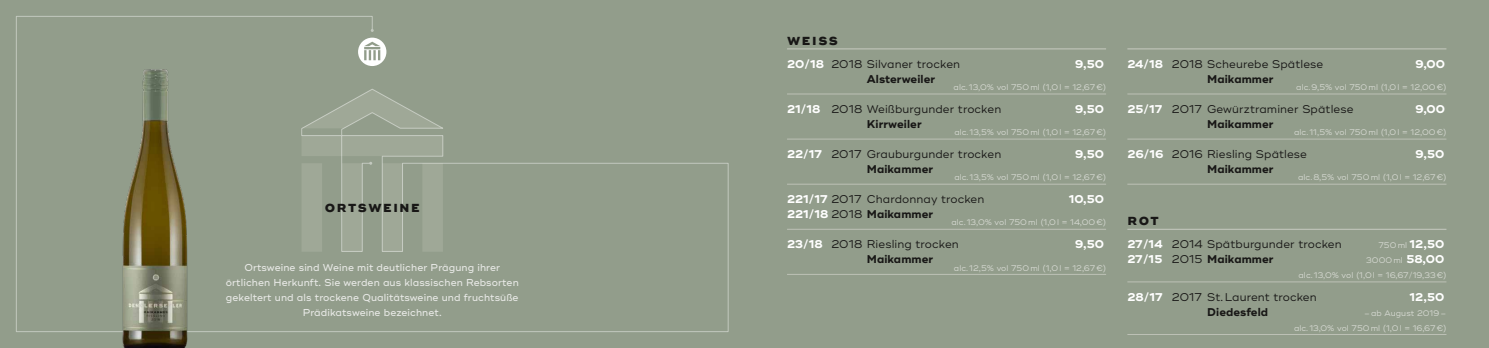
<style>
.page{position:relative;width:1489px;height:348px;background:#fff}
.page>*{position:absolute;margin:0;border:0;box-sizing:border-box;transform-origin:0 0}
._00_sorte{font:700 16.62px "Ridley Grotesk";letter-spacing:.1em;color:#181716}
._00_überschrift{font:700 16.62px "Ridley Grotesk";letter-spacing:.095em;color:#181716}
._00_grundschrift{font:11.25px "Ridley Grotesk";letter-spacing:.01em;color:#181716}
._00_grundschrift-2{font:700 11.25px "Ridley Grotesk";letter-spacing:.01em;color:#181716}
._00_grundschrift-3{font:700 11.25px "Ridley Grotesk";letter-spacing:.01em;color:#fff}
._00_grundschrift__au{font:11.25px "Ridley Grotesk";letter-spacing:.01em;color:#181716}
._00_grundschrift__au-2{font:700 11.25px "Ridley Grotesk";letter-spacing:.01em;color:#181716}
.t1{font:500 10px/15px "Ridley Grotesk";letter-spacing:.01em;color:#e8e9e6;text-align:center}
._00_grundschrift-4{font:8.12px/15px "Ridley Grotesk";letter-spacing:.01em;color:#d7dad3;text-align:right}
._00_grundschrift__au-3{font:8.12px/15px "Ridley Grotesk";letter-spacing:.01em;color:#d7dad3;text-align:right}
.s1{font-weight:700;color:#fff}
.s2{color:#fff}
.s3{font-weight:400}
.s4{font-weight:700;font-size:11.25px;color:#fff}
</style>
<div class="page">
<div style="left:0;top:0;width:1488px;height:347px;background:#929d8b"></div>
<hr style="left:787px;top:49px;width:319px;height:1px;background:#c7cac1">
<hr style="left:787px;top:94px;width:319px;height:1px;background:#bdc1b6">
<hr style="left:787px;top:139px;width:319px;height:1px;background:#bdc1b6">
<hr style="left:787px;top:184px;width:319px;height:1px;background:#bdc1b6">
<hr style="left:787px;top:229px;width:319px;height:1px;background:#bdc1b6">
<hr style="left:787px;top:274px;width:319px;height:1px;background:#bdc1b6">
<hr style="left:1127px;top:49px;width:319px;height:1px;background:#c7cac1">
<hr style="left:1127px;top:94px;width:319px;height:1px;background:#bdc1b6">
<hr style="left:1127px;top:139px;width:319px;height:1px;background:#bdc1b6">
<hr style="left:1127px;top:184px;width:319px;height:1px;background:#bdc1b6">
<hr style="left:1127px;top:229px;width:319px;height:1px;background:#c7cac1">
<hr style="left:1127px;top:281px;width:319px;height:1px;background:#bdc1b6">
<hr style="left:1127px;top:334px;width:319px;height:1px;background:#bdc1b6">
<svg style="left:16px;top:16px;width:713px;height:316px"></svg>
<svg style="left:358px;top:38px;width:28px;height:28px"></svg>
<img style="left:112px;top:39px;width:80px;height:308px">
<p class="_00_sorte" style="left:325px;top:196px;width:97px">ortsweine</p>
<p class="t1" style="left:226px;top:259px;width:294px">Ortsweine sind Weine mit deutlicher Prägung ihrer örtlichen Herkunft. Sie werden aus klassischen Rebsorten gekeltert und als trockene Qualitätsweine und fruchtsüße Prädikatsweine bezeichnet.</p>
<p class="_00_überschrift" style="left:787px;top:29px;width:52px">weiss</p>
<p class="_00_grundschrift" style="left:787px;top:57px;width:174px"><span class="s1">20/18</span> 2018 Silvaner trocken</p>
<p class="_00_grundschrift-3" style="left:1075px;top:57px;width:30px">9,50</p>
<p class="_00_grundschrift-2" style="left:866px;top:72px;width:70px">Alsterweiler</p>
<p class="_00_grundschrift-4" style="left:953px;top:80px;width:154px">alc. 13,0% vol 750ml (1,0 l = 12,67€)</p>
<p class="_00_grundschrift" style="left:787px;top:102px;width:216px"><span class="s1">21/18</span> 2018 Weißburgunder trocken</p>
<p class="_00_grundschrift-3" style="left:1075px;top:102px;width:30px">9,50</p>
<p class="_00_grundschrift-2" style="left:866px;top:117px;width:56px">Kirrweiler</p>
<p class="_00_grundschrift-4" style="left:954px;top:125px;width:153px">alc. 13,5% vol 750ml (1,0 l = 12,67€)</p>
<p class="_00_grundschrift" style="left:787px;top:147px;width:216px"><span class="s1">22/17</span> 2017 Grauburgunder trocken</p>
<p class="_00_grundschrift-3" style="left:1075px;top:147px;width:30px">9,50</p>
<p class="_00_grundschrift-2" style="left:866px;top:162px;width:68px">Maikammer</p>
<p class="_00_grundschrift-4" style="left:954px;top:170px;width:153px">alc. 13,5% vol 750ml (1,0 l = 12,67€)</p>
<p class="_00_grundschrift" style="left:787px;top:192px;width:199px"><span class="s1">221/17</span> 2017 Chardonnay trocken</p>
<p class="_00_grundschrift-3" style="left:1068px;top:192px;width:37px">10,50</p>
<p class="_00_grundschrift-2" style="left:787px;top:207px;width:148px"><span class="s2">221/18</span> <span class="s3">2018</span> Maikammer</p>
<p class="_00_grundschrift-4" style="left:951px;top:215px;width:156px">alc. 13,0% vol 750ml (1,0 l = 14,00 €)</p>
<p class="_00_grundschrift" style="left:787px;top:237px;width:173px"><span class="s1">23/18</span> 2018 Riesling trocken</p>
<p class="_00_grundschrift-3" style="left:1075px;top:237px;width:30px">9,50</p>
<p class="_00_grundschrift-2" style="left:866px;top:252px;width:68px">Maikammer</p>
<p class="_00_grundschrift-4" style="left:953px;top:260px;width:154px">alc. 12,5% vol 750ml (1,0 l = 12,67€)</p>
<p class="_00_grundschrift" style="left:1127px;top:57px;width:197px"><span class="s1">24/18</span> 2018 Scheurebe Spätlese</p>
<p class="_00_grundschrift-3" style="left:1415px;top:57px;width:31px">9,00</p>
<p class="_00_grundschrift-2" style="left:1206px;top:72px;width:68px">Maikammer</p>
<p class="_00_grundschrift-4" style="left:1296px;top:80px;width:152px">alc.9,5% vol 750ml (1,0 l = 12,00 €)</p>
<p class="_00_grundschrift" style="left:1127px;top:102px;width:227px"><span class="s1">25/17</span> 2017 Gewürztraminer Spätlese</p>
<p class="_00_grundschrift-3" style="left:1415px;top:102px;width:31px">9,00</p>
<p class="_00_grundschrift-2" style="left:1206px;top:117px;width:68px">Maikammer</p>
<p class="_00_grundschrift-4" style="left:1293px;top:125px;width:154px">alc. 11,5% vol 750ml (1,0 l = 12,00 €)</p>
<p class="_00_grundschrift" style="left:1127px;top:147px;width:181px"><span class="s1">26/16</span> 2016 Riesling Spätlese</p>
<p class="_00_grundschrift-3" style="left:1415px;top:147px;width:30px">9,50</p>
<p class="_00_grundschrift-2" style="left:1206px;top:162px;width:68px">Maikammer</p>
<p class="_00_grundschrift-4" style="left:1297px;top:170px;width:150px">alc.8,5% vol 750ml (1,0 l = 12,67€)</p>
<p class="_00_überschrift" style="left:1127px;top:209px;width:33px">rot</p>
<p class="_00_grundschrift__au" style="left:1127px;top:237px;width:216px"><span class="s1">27/14</span> 2014 Spätburgunder trocken</p>
<p class="_00_grundschrift__au-3" style="left:1378px;top:237px;width:67px">750ml <span class="s4">12,50</span></p>
<p class="_00_grundschrift__au-2" style="left:1127px;top:252px;width:148px"><span class="s2">27/15</span> <span class="s3">2015</span> Maikammer</p>
<p class="_00_grundschrift__au-3" style="left:1298px;top:252px;width:149px">3000ml <span class="s4">58,00<br></span>alc. 13,0% vol (1,0 l = 16,67/19,33€)</p>
<p class="_00_grundschrift" style="left:1127px;top:289px;width:191px"><span class="s1">28/17</span> 2017 St.Laurent trocken</p>
<p class="_00_grundschrift-3" style="left:1409px;top:289px;width:36px">12,50</p>
<p class="_00_grundschrift-2" style="left:1206px;top:304px;width:62px">Diedesfeld</p>
<p class="_00_grundschrift-4" style="left:1293px;top:305px;width:154px">– ab August 2019–<br>alc. 13,0% vol 750ml (1,0 l = 16,67€)</p>
</div>
